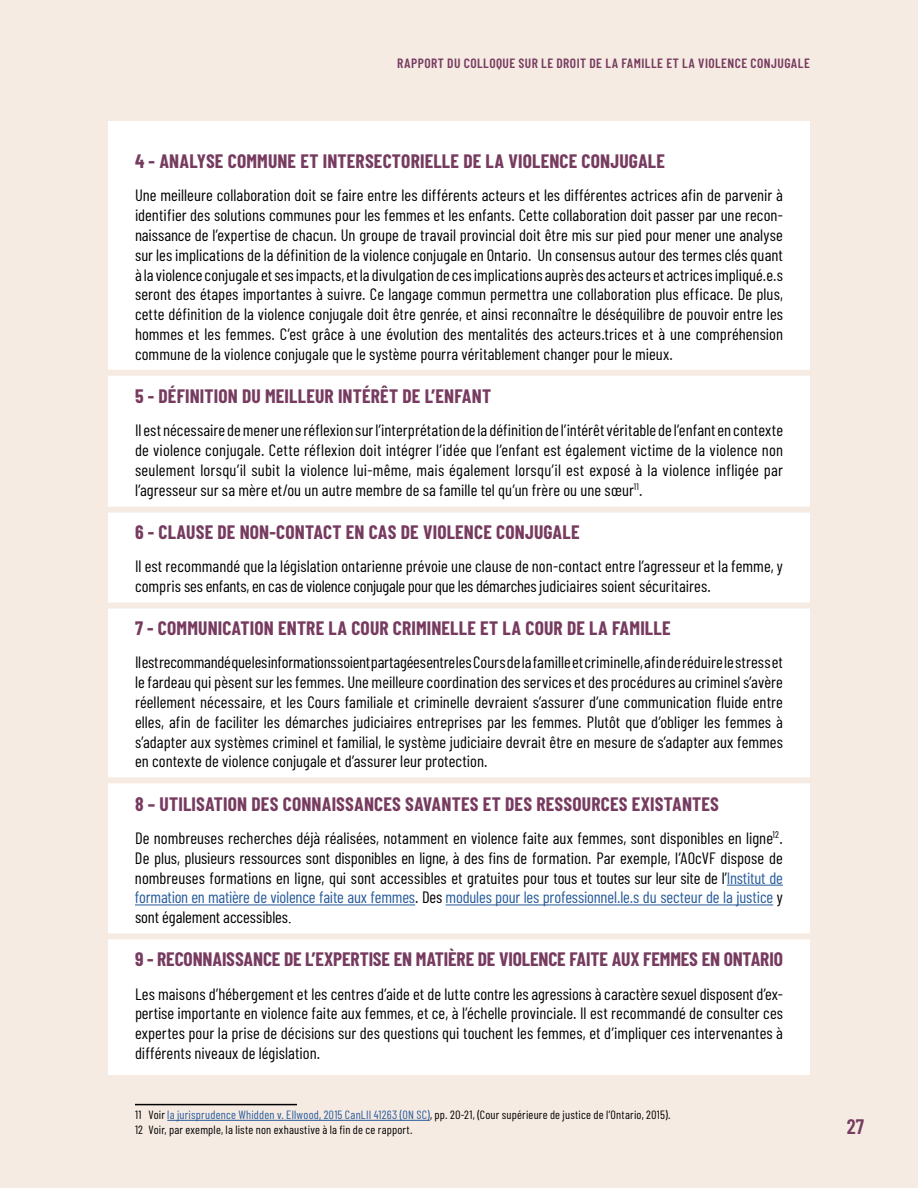
<style>
.page{position:relative;width:918px;height:1188px;background:#f6ebe3}
.page>*{position:absolute;margin:0;border:0;box-sizing:border-box;transform-origin:0 0}
.t1{font:600 21px "Barlow Condensed";color:#763b5f}
.t2{font:700 19.5px "Barlow Condensed";letter-spacing:.005em;color:#763b5f}
.t3{font:16.5px/19.8px "Barlow Condensed";letter-spacing:.005em;color:#000;text-align:justify}
.t4{font:600 13.5px "Barlow Condensed";letter-spacing:.035em;color:#763b5f}
.t5{font:12px/14.4px "Barlow Condensed";letter-spacing:.015em;color:#000}
.s1{color:#275b9b}
.s2{font-family:"Times New Roman"}
</style>
<div class="page">
<div style="left:108px;top:122px;width:702px;height:953px;background:#fff"></div>
<div style="left:100px;top:370px;width:718px;height:6px;background:#f6ebe3"></div>
<div style="left:100px;top:507px;width:718px;height:6px;background:#f6ebe3"></div>
<div style="left:100px;top:603px;width:718px;height:6px;background:#f6ebe3"></div>
<div style="left:100px;top:777px;width:718px;height:6px;background:#f6ebe3"></div>
<div style="left:100px;top:933px;width:718px;height:6px;background:#f6ebe3"></div>
<hr style="left:727px;top:885px;width:56px;height:1px;background:#275b9b">
<hr style="left:135px;top:905px;width:280px;height:1px;background:#275b9b">
<hr style="left:446px;top:905px;width:327px;height:1px;background:#275b9b">
<hr style="left:167px;top:1120px;width:263px;height:1px;background:#275b9b">
<hr style="left:135px;top:1104px;width:162px;height:1px;background:#000">
<p class="t4" style="left:397px;top:54px;width:414px">RAPPORT DU COLLOQUE SUR LE DROIT DE LA FAMILLE ET LA VIOLENCE CONJUGALE</p>
<p class="t2" style="left:135px;top:149px;width:532px">4 - ANALYSE COMMUNE ET INTERSECTORIELLE DE LA VIOLENCE CONJUGALE</p>
<p class="t3" style="left:135px;top:185px;width:650px">Une meilleure collaboration doit se faire entre les différents acteurs et les différentes actrices afin de parvenir à identifier des solutions communes pour les femmes et les enfants. Cette collaboration doit passer par une recon&shy;naissance de l’expertise de chacun. Un groupe de travail provincial doit être mis sur pied pour mener une analyse sur les implications de la définition de la violence conjugale en Ontario. Un consensus autour des termes clés quant à la violence conjugale et ses impacts, et la divulgation de ces implications auprès des acteurs et actrices impliqué.e.s seront des étapes importantes à suivre. Ce langage commun permettra une collaboration plus efficace. De plus, cette définition de la violence conjugale doit être genrée, et ainsi reconnaître le déséquilibre de pouvoir entre les hommes et les femmes. C’est grâce à une évolution des mentalités des acteurs.trices et à une compréhension commune de la violence conjugale que le système pourra véritablement changer pour le mieux.</p>
<p class="t2" style="left:135px;top:384px;width:358px">5 - DÉFINITION DU MEILLEUR INTÉRÊT DE L’ENFANT</p>
<p class="t3" style="left:135px;top:420px;width:650px">Il est nécessaire de mener une réflexion sur l’interprétation de la définition de l’intérêt véritable de l’enfant en contexte de violence conjugale. Cette réflexion doit intégrer l’idée que l’enfant est également victime de la violence non seulement lorsqu’il subit la violence lui-même, mais également lorsqu’il est exposé à la violence infligée par l’agresseur sur sa mère et/ou un autre membre de sa famille tel qu’un frère ou une sœur<sup>11</sup>.</p>
<p class="t2" style="left:135px;top:520px;width:446px">6 - CLAUSE DE NON-CONTACT EN CAS DE VIOLENCE CONJUGALE</p>
<p class="t3" style="left:135px;top:556px;width:649px">Il est recommandé que la législation ontarienne prévoie une clause de non-contact entre l’agresseur et la femme, y compris ses enfants, en cas de violence conjugale pour que les démarches judiciaires soient sécuritaires.</p>
<p class="t2" style="left:135px;top:616px;width:537px">7 - COMMUNICATION ENTRE LA COUR CRIMINELLE ET LA COUR DE LA FAMILLE</p>
<p class="t3" style="left:135px;top:652px;width:650px">Il est recommandé que les informations soient partagées entre les Cours de la famille et criminelle, afin de réduire le stress et le fardeau qui pèsent sur les femmes. Une meilleure coordination des services et des procédures au criminel s’avère réellement nécessaire, et les Cours familiale et criminelle devraient s’assurer d’une communication fluide entre elles, afin de faciliter les démarches judiciaires entreprises par les femmes. Plutôt que d’obliger les femmes à s’adapter aux systèmes criminel et familial, le système judiciaire devrait être en mesure de s’adapter aux femmes en contexte de violence conjugale et d’assurer leur protection.</p>
<p class="t2" style="left:135px;top:791px;width:586px">8 – UTILISATION DES CONNAISSANCES SAVANTES ET DES RESSOURCES EXISTANTES</p>
<p class="t3" style="left:135px;top:828px;width:650px">De nombreuses recherches déjà réalisées, notamment en violence faite aux femmes, sont disponibles en ligne<sup>12</sup>.<br>De plus, plusieurs ressources sont disponibles en ligne, à des fins de formation. Par exemple, l’AOcVF dispose de nombreuses formations en ligne, qui sont accessibles et gratuites pour tous et toutes sur leur site de l’<span class="s1">Institut de formation en matière de violence faite aux femmes</span>. Des <span class="s1">modules pour les professionnel.le.s du secteur de la justice</span> y sont également accessibles<span class="s2">.</span></p>
<p class="t2" style="left:135px;top:947px;width:649px">9 - RECONNAISSANCE DE L’EXPERTISE EN MATIÈRE DE VIOLENCE FAITE AUX FEMMES EN ONTARIO</p>
<p class="t3" style="left:135px;top:983px;width:650px">Les maisons d’hébergement et les centres d’aide et de lutte contre les agressions à caractère sexuel disposent d’ex&shy;pertise importante en violence faite aux femmes, et ce, à l’échelle provinciale. Il est recommandé de consulter ces expertes pour la prise de décisions sur des questions qui touchent les femmes, et d’impliquer ces intervenantes à différents niveaux de législation.</p>
<p class="t5" style="left:135px;top:1107px;width:537px">11 Voir <span class="s1">la jurisprudence Whidden v. Ellwood, 2015 CanLII 41263 (ON SC)</span>, pp. 20-21, (Cour supérieure de justice de l’Ontario, 2015).<br>12 Voir, par exemple, la liste non exhaustive à la fin de ce rapport.</p>
<p class="t1" style="left:847px;top:1113px;width:19px">27</p>
</div>
